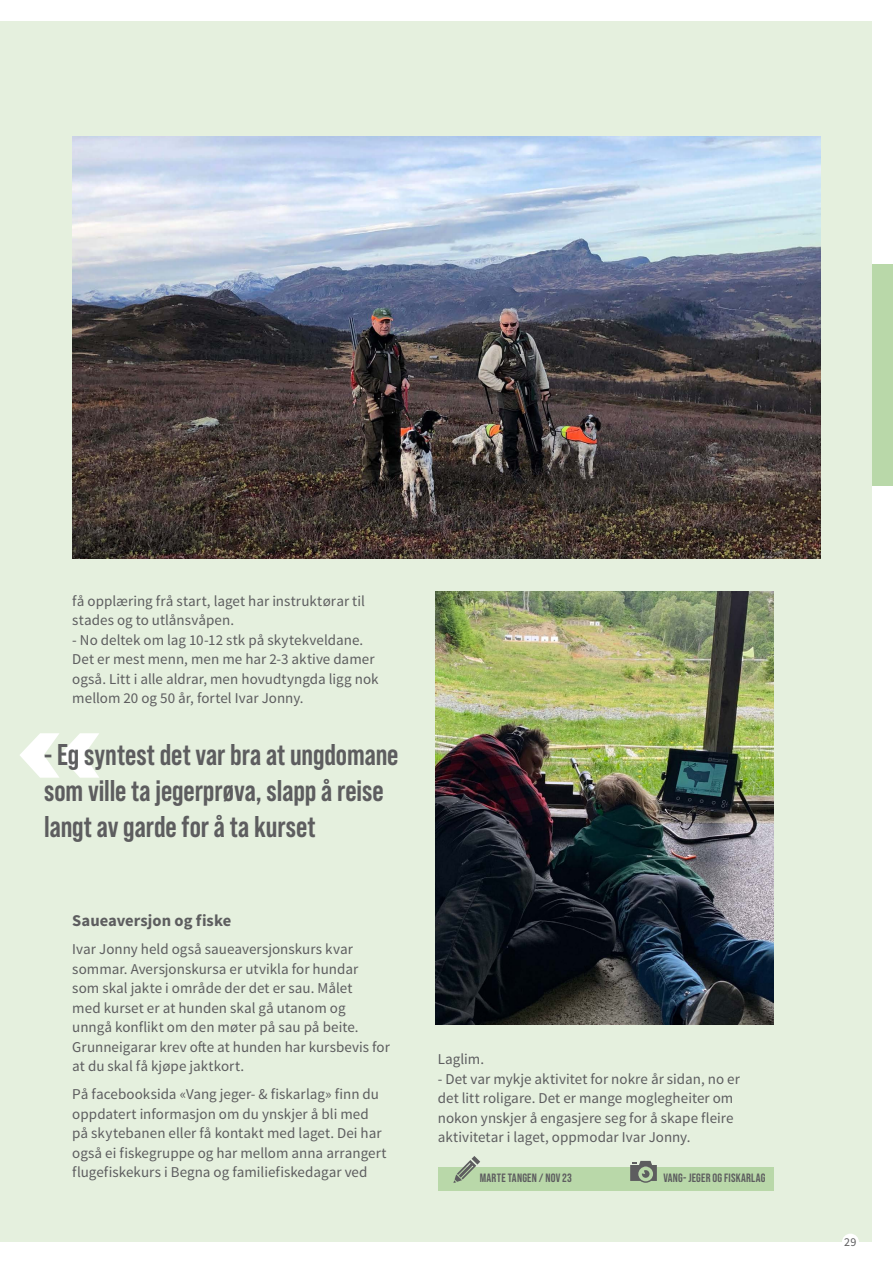
<style>
.page{position:relative;width:893px;height:1263px;background:#fff}
.page>*{position:absolute;margin:0;border:0;box-sizing:border-box;transform-origin:0 0}
.t1{font:700 30px/36px "Bebas Neue Pro";letter-spacing:-.005em;color:#5d5d5f}
.t2{font:700 16.5px "Source Sans Pro";color:#5d5d5f}
.t3{font:15px/19.5px "Source Sans Pro";letter-spacing:.005em;color:#5d5d5f}
.t4{font:12px "Bebas Neue";letter-spacing:.02em;color:#5d5d5f}
.t5{font:12px "Source Sans Pro";color:#5d5d5f}
</style>
<div class="page">
<div style="left:848px;top:264px;width:45px;height:222px;background:#b9d8a9"></div>
<div style="left:0;top:21px;width:872px;height:1221px;background:#e5f0de"></div>
<div style="left:438px;top:1167px;width:336px;height:24px;background:#b9d8a9"></div>
<svg style="left:630px;top:1161px;width:27px;height:22px"></svg>
<svg style="left:453px;top:1156px;width:27px;height:27px"></svg>
<div style="left:842px;top:1233px;width:17px;height:18px;background:#fff;border-radius:50%"></div>
<img style="left:72px;top:137px;width:749px;height:421px">
<img style="left:436px;top:591px;width:338px;height:434px">
<svg style="left:20px;top:733px;width:79px;height:45px"></svg>
<p class="t3" style="left:72px;top:591px;width:294px">få opplæring frå start, laget har instruktørar til stades og to utlånsvåpen.</p>
<p class="t3" style="left:72px;top:630px;width:308px">- No deltek om lag 10-12 stk på skytekveldane.<br>Det er mest menn, men me har 2-3 aktive damer også. Litt i alle aldrar, men hovudtyngda ligg nok mellom 20 og 50 år, fortel Ivar Jonny.</p>
<h1 class="t1" style="left:44px;top:736px;width:356px">- Eg syntest det var bra at ungdomane som ville ta jegerprøva, slapp å reise langt av garde for å ta kurset</h1>
<p class="t2" style="left:72px;top:910px;width:161px">Saueaversjon og fiske</p>
<p class="t3" style="left:72px;top:940px;width:319px">Ivar Jonny held også saueaversjonskurs kvar sommar. Aversjonskursa er utvikla for hundar<br>som skal jakte i område der det er sau. Målet<br>med kurset er at hunden skal gå utanom og<br>unngå konflikt om den møter på sau på beite.<br>Grunneigarar krev ofte at hunden har kursbevis for at du skal få kjøpe jaktkort.</p>
<p class="t3" style="left:72px;top:1085px;width:316px">På facebooksida «Vang jeger- &amp; fiskarlag» finn du oppdatert informasjon om du ynskjer å bli med på skytebanen eller få kontakt med laget. Dei har også ei fiskegruppe og har mellom anna arrangert flugefiskekurs i Begna og familiefiskedagar ved</p>
<p class="t3" style="left:438px;top:1050px;width:48px">Laglim.</p>
<p class="t3" style="left:438px;top:1069px;width:304px">- Det var mykje aktivitet for nokre år sidan, no er det litt roligare. Det er mange moglegheiter om nokon ynskjer å engasjere seg for å skape fleire aktivitetar i laget, oppmodar Ivar Jonny.</p>
<p class="t4" style="left:480px;top:1171px;width:94px">MARTE TANGEN / NOV 23</p>
<p class="t4" style="left:663px;top:1171px;width:104px">VANG- JEGER OG FISKARLAG</p>
<p class="t5" style="left:844px;top:1235px;width:14px">29</p>
</div>
